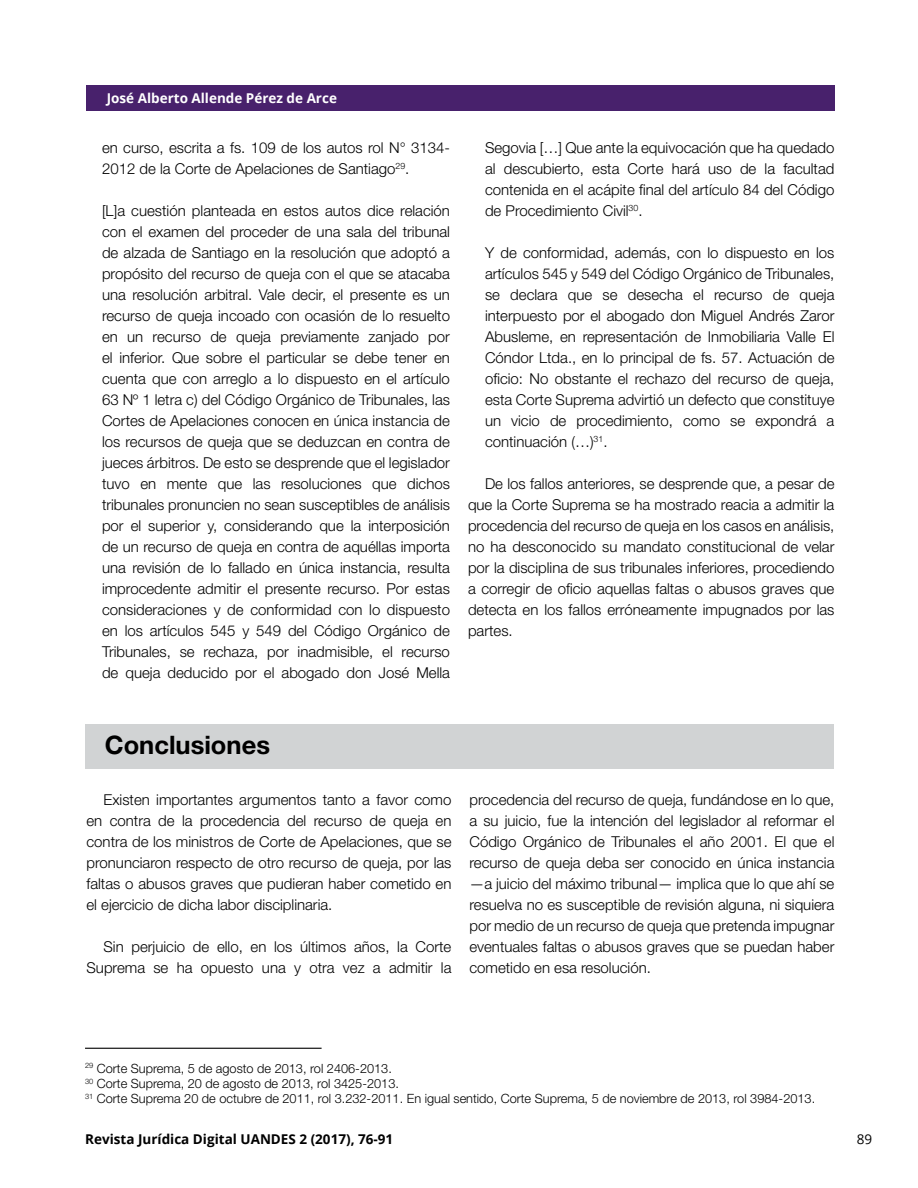
<style>
.page{position:relative;width:918px;height:1188px;background:#fff}
.page>*{position:absolute;margin:0;border:0;box-sizing:border-box;transform-origin:0 0}
.t1{font:700 25.5px "Helvetica Neue LT Std";color:#000}
.t2{font:300 15px/21px "Helvetica Neue LT Std";color:#000;text-align:justify}
.t3{font:700 13.5px "Open Sans";color:#000}
.t4{font:700 13.5px "Open Sans";color:#fff}
.t5{font:13.5px "Open Sans";color:#000}
.t6{font:300 12.75px/15.3px "Helvetica Neue LT Std";color:#000}
</style>
<div class="page">
<div style="left:86px;top:85px;width:748px;height:26px;background:#48216c"></div>
<div style="left:85px;top:724px;width:749px;height:45px;background:#d1d3d4"></div>
<hr style="left:85px;top:1048px;width:237px;height:1px;background:#000">
<p class="t4" style="left:107px;top:89px;width:232px">José Alberto Allende Pérez de Arce</p>
<p class="t2" style="left:102px;top:136px;width:349px">en curso, escrita a fs. 109 de los autos rol N° 3134-<br>2012 de la Corte de Apelaciones de Santiago<sup>29</sup>.</p>
<p class="t2" style="left:102px;top:199px;width:349px">[L]a cuestión planteada en estos autos dice relación con el examen del proceder de una sala del tribunal de alzada de Santiago en la resolución que adoptó a propósito del recurso de queja con el que se atacaba una resolución arbitral. Vale decir, el presente es un recurso de queja incoado con ocasión de lo resuelto en un recurso de queja previamente zanjado por el inferior. Que sobre el particular se debe tener en cuenta que con arreglo a lo dispuesto en el artículo 63 Nº 1 letra c) del Código Orgánico de Tribunales, las Cortes de Apelaciones conocen en única instancia de los recursos de queja que se deduzcan en contra de jueces árbitros. De esto se desprende que el legislador tuvo en mente que las resoluciones que dichos tribunales pronuncien no sean susceptibles de análisis por el superior y, considerando que la interposición de un recurso de queja en contra de aquéllas importa una revisión de lo fallado en única instancia, resulta improcedente admitir el presente recurso. Por estas consideraciones y de conformidad con lo dispuesto en los artículos 545 y 549 del Código Orgánico de Tribunales, se rechaza, por inadmisible, el recurso de queja deducido por el abogado don José Mella</p>
<p class="t2" style="left:485px;top:136px;width:351px">Segovia […] Que ante la equivocación que ha quedado al descubierto, esta Corte hará uso de la facultad contenida en el acápite final del artículo 84 del Código de Procedimiento Civil<sup>30</sup>.</p>
<p class="t2" style="left:485px;top:241px;width:351px">Y de conformidad, además, con lo dispuesto en los artículos 545 y 549 del Código Orgánico de Tribunales, se declara que se desecha el recurso de queja interpuesto por el abogado don Miguel Andrés Zaror Abusleme, en representación de Inmobiliaria Valle El Cóndor Ltda., en lo principal de fs. 57. Actuación de oficio: No obstante el rechazo del recurso de queja, esta Corte Suprema advirtió un defecto que constituye un vicio de procedimiento, como se expondrá a continuación (…)<sup>31</sup>.</p>
<p class="t2" style="left:468px;top:472px;width:368px;text-indent:17px">De los fallos anteriores, se desprende que, a pesar de que la Corte Suprema se ha mostrado reacia a admitir la procedencia del recurso de queja en los casos en análisis, no ha desconocido su mandato constitucional de velar por la disciplina de sus tribunales inferiores, procediendo a corregir de oficio aquellas faltas o abusos graves que detecta en los fallos erróneamente impugnados por las partes.</p>
<h1 class="t1" style="left:105px;top:729px;width:167px">Conclusiones</h1>
<p class="t2" style="left:87px;top:789px;width:367px;text-indent:17px">Existen importantes argumentos tanto a favor como en contra de la procedencia del recurso de queja en contra de los ministros de Corte de Apelaciones, que se pronunciaron respecto de otro recurso de queja, por las faltas o abusos graves que pudieran haber cometido en el ejercicio de dicha labor disciplinaria.</p>
<p class="t2" style="left:87px;top:936px;width:366px;text-align:right">Sin perjuicio de ello, en los últimos años, la Corte<br>Suprema se ha opuesto una y otra vez a admitir la</p>
<p class="t2" style="left:469px;top:789px;width:366px">procedencia del recurso de queja, fundándose en lo que, a su juicio, fue la intención del legislador al reformar el Código Orgánico de Tribunales el año 2001. El que el recurso de queja deba ser conocido en única instancia —a juicio del máximo tribunal— implica que lo que ahí se resuelva no es susceptible de revisión alguna, ni siquiera por medio de un recurso de queja que pretenda impugnar eventuales faltas o abusos graves que se puedan haber cometido en esa resolución.</p>
<p class="t6" style="left:85px;top:1060px;width:732px"><sup>29</sup> Corte Suprema, 5 de agosto de 2013, rol 2406-2013.<br><sup>30</sup> Corte Suprema, 20 de agosto de 2013, rol 3425-2013.<br><sup>31</sup> Corte Suprema 20 de octubre de 2011, rol 3.232-2011. En igual sentido, Corte Suprema, 5 de noviembre de 2013, rol 3984-2013.</p>
<p class="t3" style="left:85px;top:1130px;width:310px">Revista Jurídica Digital UANDES 2 (2017), 76-91</p>
<p class="t5" style="left:857px;top:1130px;width:17px">89</p>
</div>
